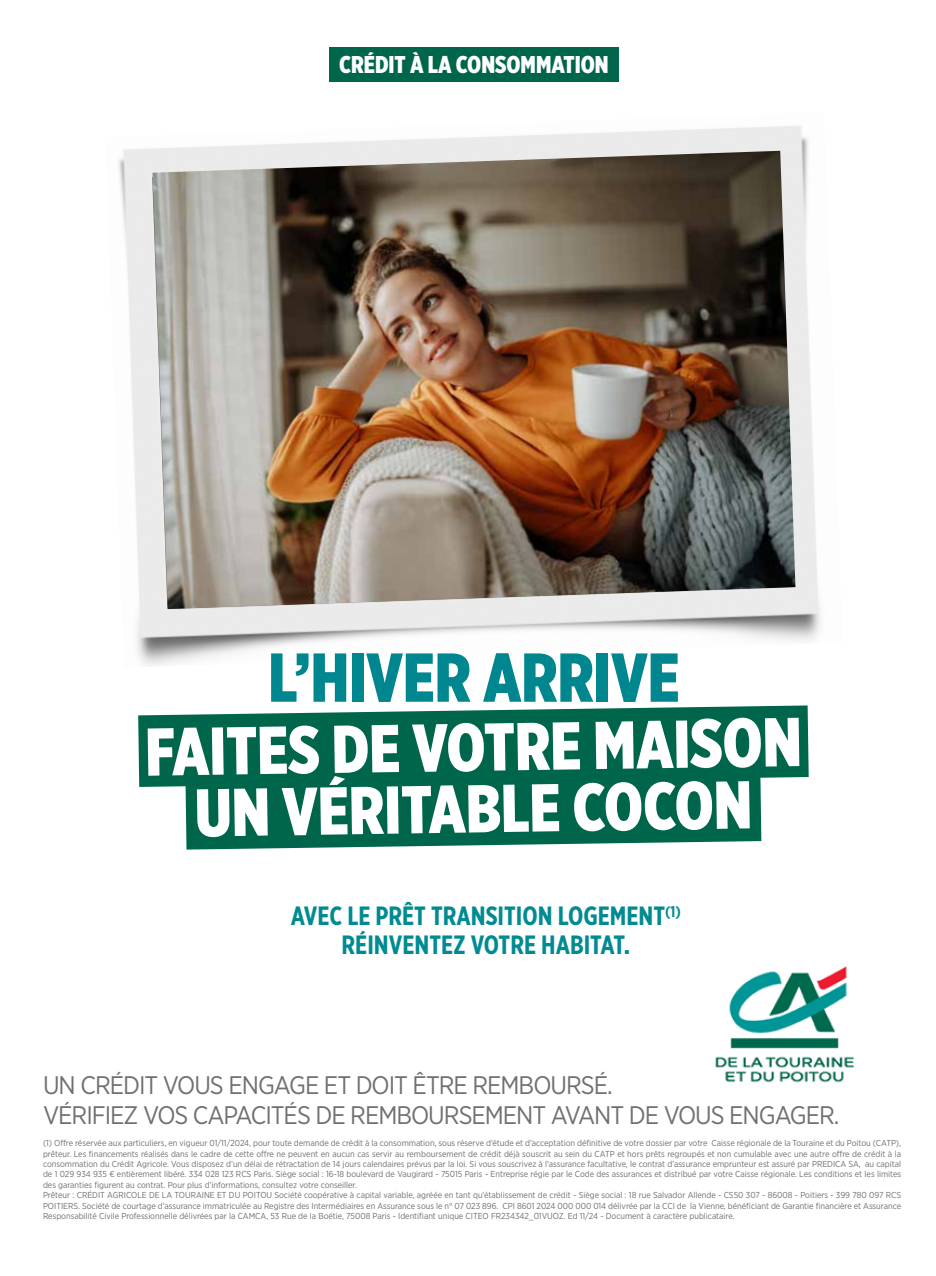
<style>
.page{position:relative;width:936px;height:1276px;background:#fff}
.page>*{position:absolute;margin:0;border:0;box-sizing:border-box;transform-origin:0 0}
.t1{font:900 69px "Gotham X Narrow";color:#00868f}
.t2{font:900 67.5px "Gotham X Narrow";color:#fff}
.t3{font:700 26.4px/28.5px "Gotham X Narrow";color:#008b92;text-align:center}
.t4{font:25.35px/30.5px "Gotham Narrow";letter-spacing:-.04em;color:#71706f}
.t5{font:900 24.3px "Gotham X Narrow";color:#fff}
.t6{font:8.7px/10.4px "Gotham Narrow";color:#71706f}
.s1{font-size:69px}
</style>
<div class="page">
<div style="left:329px;top:48px;width:289px;height:34px;background:#00664b"></div>
<svg style="left:138px;top:705px;width:670px;height:82px;background:#17745b"></svg>
<img style="left:715px;top:966px;width:140px;height:117px">
<img style="left:118px;top:126px;width:703px;height:540px">
<img style="left:152px;top:151px;width:643px;height:458px">
<div style="left:185px;top:769px;width:576px;height:80px;background:#00664b"></div>
<h3 class="t5" style="left:339px;top:49px;width:271px">CRÉDIT À LA CONSOMMATION</h3>
<h1 class="t1" style="left:268px;top:634px;width:413px">L’HIVER ARRIVE</h1>
<h2 class="t2" style="left:144px;top:710px;width:658px;rotate:-1deg">FAITES DE VOTRE MAI<span class="s1">SON</span></h2>
<h2 class="t2" style="left:194px;top:771px;width:558px;rotate:-1deg">UN VÉRITABLE COCON</h2>
<h3 class="t3" style="left:291px;top:902px;width:391px">AVEC LE PRÊT TRANSITION LOGEMENT<sup>(1)<br></sup>RÉINVENTEZ VOTRE HABITAT.</h3>
<h3 class="t4" style="left:43px;top:1069px;width:798px">UN CRÉDIT VOUS ENGAGE ET DOIT ÊTRE REMBOURSÉ.<br>VÉRIFIEZ VOS CAPACITÉS DE REMBOURSEMENT AVANT DE VOUS ENGAGER.</h3>
<p class="t6" style="left:43px;top:1138px;width:859px">(1) Offre réservée aux particuliers, en vigueur 01/11/2024, pour toute demande de crédit à la consommation, sous réserve d’étude et d’acceptation définitive de votre dossier par votre Caisse régionale de la Touraine et du Poitou (CATP), prêteur. Les financements réalisés dans le cadre de cette offre ne peuvent en aucun cas servir au remboursement de crédit déjà souscrit au sein du CATP et hors prêts regroupés et non cumulable avec une autre offre de crédit à la consommation du Crédit Agricole. Vous disposez d’un délai de rétractation de 14 jours calendaires prévus par la loi. Si vous souscrivez à l’assurance facultative, le contrat d’assurance emprunteur est assuré par PREDICA SA, au capital de 1 029 934 935 € entièrement libéré. 334 028 123 RCS Paris. Siège social : 16-18 boulevard de Vaugirard - 75015 Paris - Entreprise régie par le Code des assurances et distribué par votre Caisse régionale. Les conditions et les limites des garanties figurent au contrat. Pour plus d’informations, consultez votre conseiller.<br>Prêteur : CRÉDIT AGRICOLE DE LA TOURAINE ET DU POITOU Société coopérative à capital variable, agréée en tant qu’établissement de crédit - Siège social : 18 rue Salvador Allende - CS50 307 - 86008 - Poitiers - 399 780 097 RCS POITIERS. Société de courtage d’assurance immatriculée au Registre des Intermédiaires en Assurance sous le n° 07 023 896. CPI 8601 2024 000 000 014 délivrée par la CCI de la Vienne, bénéficiant de Garantie financière et Assurance Responsabilité Civile Professionnelle délivrées par la CAMCA, 53 Rue de la Boétie, 75008 Paris - Identifiant unique CITEO FR234342_01VUOZ. Ed 11/24 - Document à caractère publicataire.</p>
</div>
